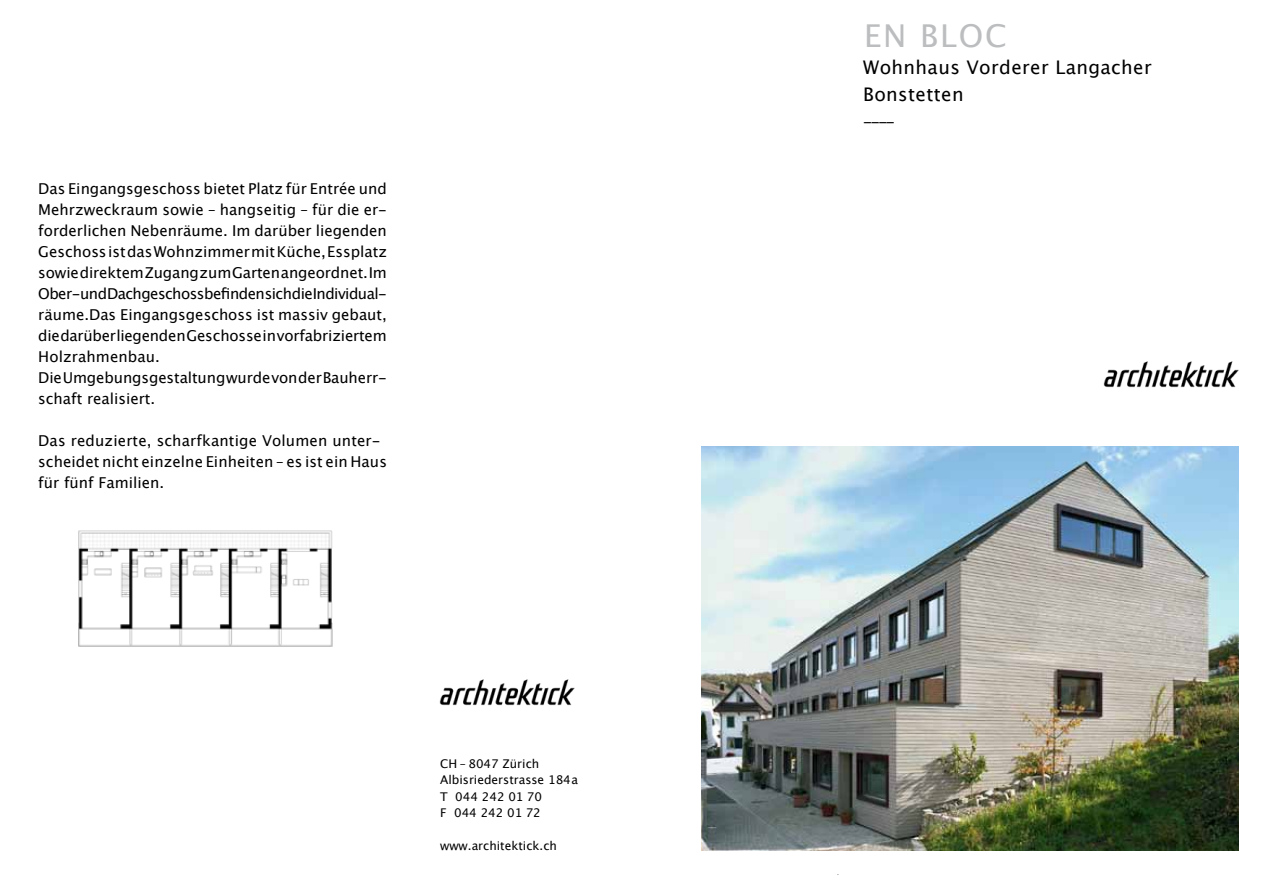
<style>
.page{position:relative;width:1263px;height:893px;background:#fff}
.page>*{position:absolute;margin:0;border:0;box-sizing:border-box;transform-origin:0 0}
.t1{font:31.5px "Lucida Grande";letter-spacing:.06em;color:#bbbdbe}
.t2{font:18.75px/27px "Lucida Grande";letter-spacing:.02em;color:#000}
.t3{font:18px "Lucida Grande";color:#000}
.t4{font:15px/21px "Lucida Grande";color:#000}
.t5{font:12px/16.5px "Lucida Grande";color:#000}
</style>
<div class="page">
<img style="left:702px;top:446px;width:536px;height:404px">
<img style="left:1103px;top:361px;width:136px;height:27px">
<img style="left:439px;top:679px;width:136px;height:27px">
<svg style="left:491px;top:680px;width:8px;height:7px"></svg>
<svg style="left:542px;top:680px;width:11px;height:7px"></svg>
<img style="left:79px;top:530px;width:253px;height:116px">
<p class="t4" style="left:38px;top:178px;width:350px">Das Eingangsgeschoss bietet Platz für Entrée und Mehrzweckraum sowie – hangseitig – für die er&shy;forderlichen Nebenräume. Im darüber liegenden Geschoss ist das Wohnzimmer mit Küche, Essplatz sowie direktem Zugang zum Garten angeordnet. Im Ober- und Dachgeschoss befinden sich die Individual&shy;räume. Das Eingangsgeschoss ist massiv gebaut, die darüber liegenden Geschosse in vorfabriziertem Holzrahmenbau.<br>Die Umgebungsgestaltung wurde von der Bauherr&shy;schaft realisiert.</p>
<p class="t4" style="left:38px;top:430px;width:350px">Das reduzierte, scharfkantige Volumen unter&shy;scheidet nicht einzelne Einheiten – es ist ein Haus für fünf Familien.</p>
<p class="t5" style="left:440px;top:755px;width:139px">CH – 8047 Zürich<br>Albisriederstrasse 184a<br>T 044 242 01 70<br>F 044 242 01 72</p>
<p class="t5" style="left:440px;top:838px;width:118px">www.architektick.ch</p>
<h1 class="t1" style="left:864px;top:18px;width:144px">en bloc</h1>
<p class="t2" style="left:863px;top:54px;width:290px">Wohnhaus Vorderer Langacher<br>Bonstetten</p>
<p class="t3" style="left:863px;top:111px;width:33px">––––</p>
</div>
